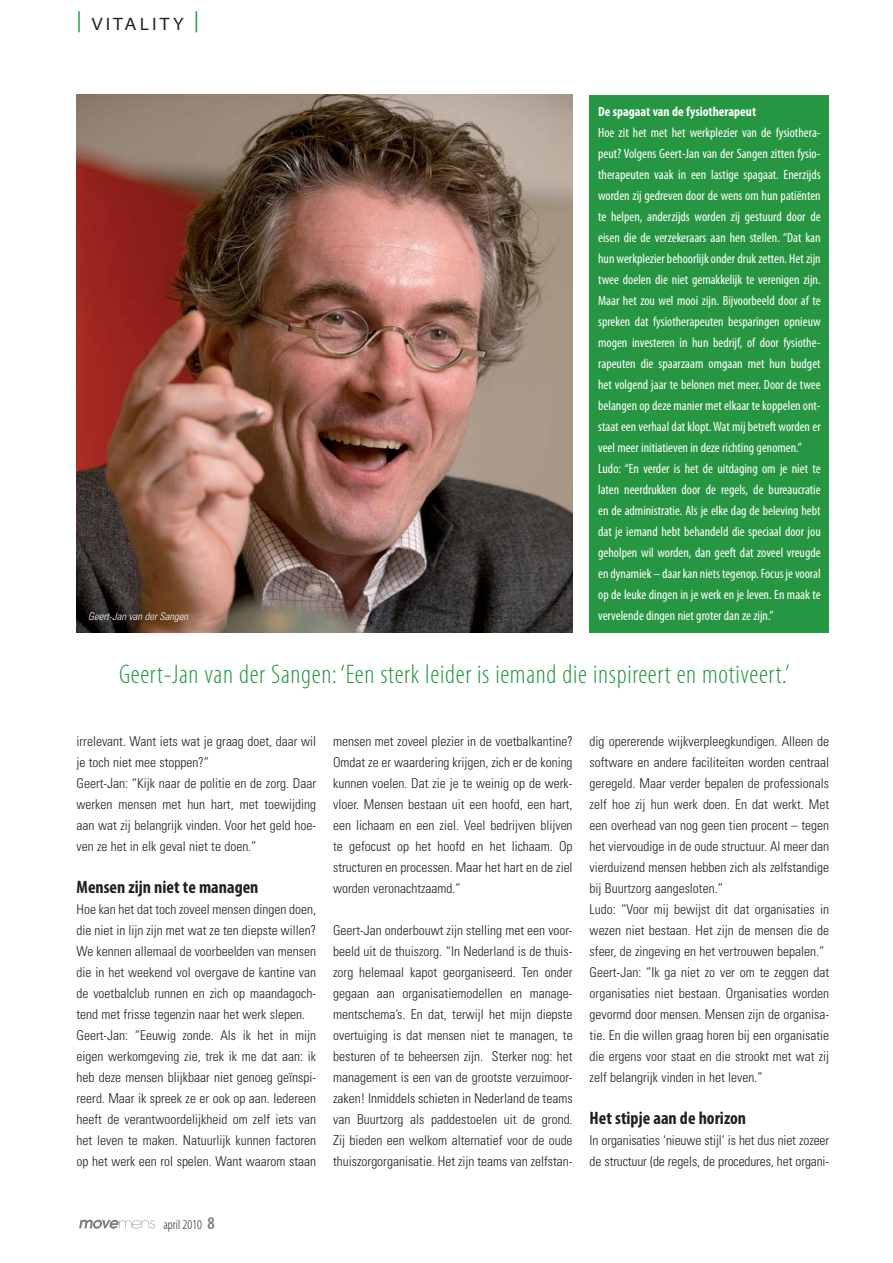
<style>
.page{position:relative;width:893px;height:1263px;background:#fff}
.page>*{position:absolute;margin:0;border:0;box-sizing:border-box;transform-origin:0 0}
.t1{font:300 condensed 27px "Myriad Pro";letter-spacing:.025em;color:#279643}
.t2{font:700 condensed 18px "Myriad Pro";color:#231f20}
.t3{font:semi-expanded 18px "Myriad Pro";letter-spacing:.17em;color:#231f20}
.t4{font:300 condensed 13.5px/21px "Univers";color:#231f20}
.t5{font:condensed 13.5px/21px "Myriad Pro";color:#fff}
.t6{font:700 condensed 13.5px "Myriad Pro";color:#fff}
.t7{font:300 condensed 13.5px "Myriad Pro";color:#231f20}
.t8{font:italic 300 condensed 10.5px "Univers";color:#fff}
.s1{font-weight:600;font-size:18px;color:#817d7a}
</style>
<div class="page">
<img style="left:76px;top:95px;width:497px;height:537px">
<div style="left:590px;top:95px;width:239px;height:537px;background:#279643"></div>
<svg style="left:79px;top:1220px;width:76px;height:9px"></svg>
<h2 class="t3" style="left:77px;top:17px;width:124px"><sup>|</sup> VITALITY <sup>|</sup></h2>
<p class="t8" style="left:88px;top:612px;width:101px">Geert-Jan van der Sangen</p>
<p class="t6" style="left:598px;top:106px;width:160px">De spagaat van de fysiotherapeut</p>
<p class="t5" style="left:598px;top:123px;width:224px">Hoe zit het met het werkplezier van de fysiothera&shy;peut? Volgens Geert-Jan van der Sangen zitten fysio&shy;therapeuten vaak in een lastige spagaat. Enerzijds worden zij gedreven door de wens om hun patiënten te helpen, anderzijds worden zij gestuurd door de eisen die de verzekeraars aan hen stellen. “Dat kan hun werkplezier behoorlijk onder druk zetten. Het zijn twee doelen die niet gemakkelijk te verenigen zijn.<br>Maar het zou wel mooi zijn. Bijvoorbeeld door af te spreken dat fysiotherapeuten besparingen opnieuw mogen investeren in hun bedrijf, of door fysiothe&shy;rapeuten die spaarzaam omgaan met hun budget het volgend jaar te belonen met meer. Door de twee belangen op deze manier met elkaar te koppelen ont&shy;staat een verhaal dat klopt. Wat mij betreft worden er veel meer initiatieven in deze richting genomen.” Ludo: “En verder is het de uitdaging om je niet te laten neerdrukken door de regels, de bureaucratie en de administratie. Als je elke dag de beleving hebt dat je iemand hebt behandeld die speciaal door jou geholpen wil worden, dan geeft dat zoveel vreugde en dynamiek – daar kan niets tegenop. Focus je vooral op de leuke dingen in je werk en je leven. En maak te vervelende dingen niet groter dan ze zijn.”</p>
<h1 class="t1" style="left:119px;top:664px;width:672px">Geert-Jan van der Sangen: ‘Een sterk leider is iemand die inspireert en motiveert.’</h1>
<p class="t4" style="left:77px;top:732px;width:241px">irrelevant. Want iets wat je graag doet, daar wil je toch niet mee stoppen?”<br>Geert-Jan: “Kijk naar de politie en de zorg. Daar werken mensen met hun hart, met toewijding aan wat zij belangrijk vinden. Voor het geld hoe&shy;ven ze het in elk geval niet te doen.”</p>
<h2 class="t2" style="left:77px;top:880px;width:184px">Mensen zijn niet te managen</h2>
<p class="t4" style="left:77px;top:900px;width:241px">Hoe kan het dat toch zoveel mensen dingen doen, die niet in lijn zijn met wat ze ten diepste willen?<br>We kennen allemaal de voorbeelden van mensen die in het weekend vol overgave de kantine van de voetbalclub runnen en zich op maandagoch&shy;tend met frisse tegenzin naar het werk slepen.<br>Geert-Jan: “Eeuwig zonde. Als ik het in mijn eigen werkomgeving zie, trek ik me dat aan: ik heb deze mensen blijkbaar niet genoeg geïnspi&shy;reerd. Maar ik spreek ze er ook op aan. Iedereen heeft de verantwoordelijkheid om zelf iets van het leven te maken. Natuurlijk kunnen factoren op het werk een rol spelen. Want waarom staan</p>
<p class="t4" style="left:333px;top:732px;width:241px;text-align:justify">mensen met zoveel plezier in de voetbalkantine?<br>Omdat ze er waardering krijgen, zich er de koning kunnen voelen. Dat zie je te weinig op de werk&shy;vloer. Mensen bestaan uit een hoofd, een hart, een lichaam en een ziel. Veel bedrijven blijven te gefocust op het hoofd en het lichaam. Op structuren en processen. Maar het hart en de ziel worden veronachtzaamd.”</p>
<p class="t4" style="left:333px;top:921px;width:241px;text-align:justify">Geert-Jan onderbouwt zijn stelling met een voor&shy;beeld uit de thuiszorg. “In Nederland is de thuis&shy;zorg helemaal kapot georganiseerd. Ten onder gegaan aan organisatiemodellen en manage&shy;mentschema’s. En dat, terwijl het mijn diepste overtuiging is dat mensen niet te managen, te besturen of te beheersen zijn. Sterker nog: het management is een van de grootste verzuimoor&shy;zaken! Inmiddels schieten in Nederland de teams van Buurtzorg als paddestoelen uit de grond.<br>Zij bieden een welkom alternatief voor de oude thuiszorgorganisatie. Het zijn teams van zelfstan-</p>
<p class="t4" style="left:590px;top:732px;width:241px">dig opererende wijkverpleegkundigen. Alleen de software en andere faciliteiten worden centraal geregeld. Maar verder bepalen de professionals zelf hoe zij hun werk doen. En dat werkt. Met een overhead van nog geen tien procent – tegen het viervoudige in de oude structuur. Al meer dan vierduizend mensen hebben zich als zelfstandige bij Buurtzorg aangesloten.”<br>Ludo: “Voor mij bewijst dit dat organisaties in wezen niet bestaan. Het zijn de mensen die de sfeer, de zingeving en het vertrouwen bepalen.” Geert-Jan: “Ik ga niet zo ver om te zeggen dat organisaties niet bestaan. Organisaties worden gevormd door mensen. Mensen zijn de organisa&shy;tie. En die willen graag horen bij een organisatie die ergens voor staat en die strookt met wat zij zelf belangrijk vinden in het leven.”</p>
<h2 class="t2" style="left:590px;top:1111px;width:158px">Het stipje aan de horizon</h2>
<p class="t4" style="left:590px;top:1131px;width:241px">In organisaties ‘nieuwe stijl’ is het dus niet zozeer de structuur (de regels, de procedures, het organi-</p>
<p class="t7" style="left:164px;top:1219px;width:53px">april 2010 <span class="s1">8</span></p>
</div>
